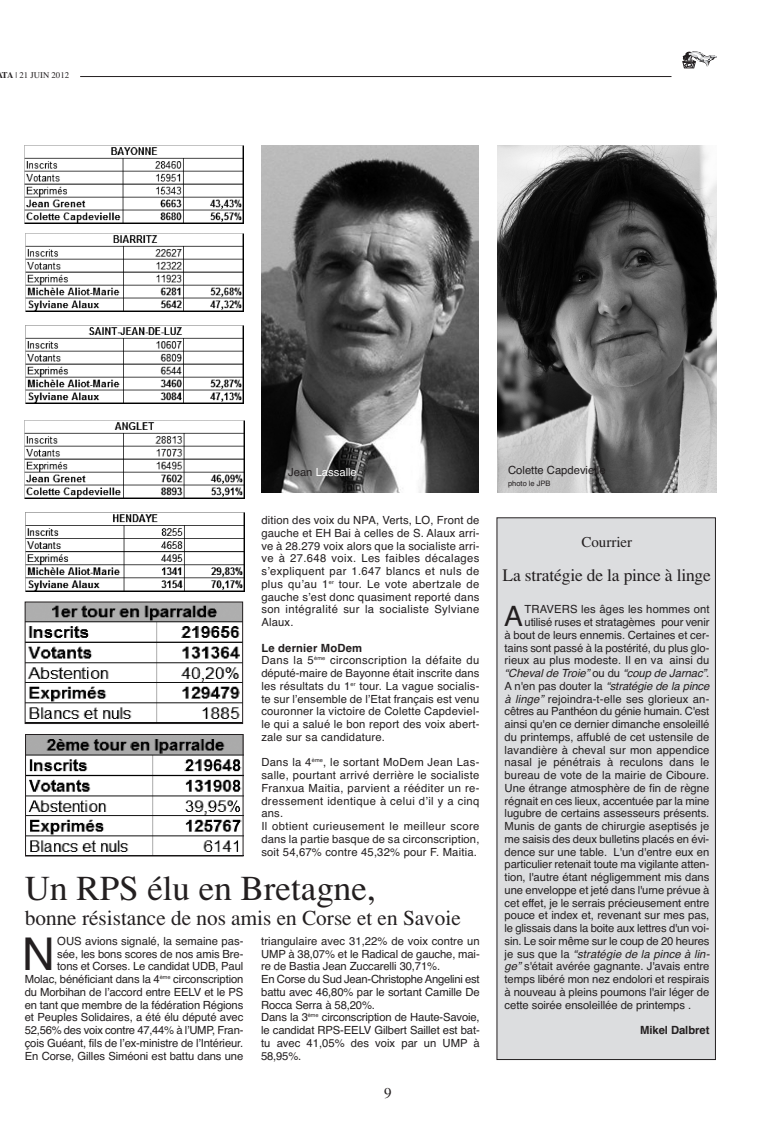
<style>
.page{position:relative;width:776px;height:1134px;background:#fff}
.page>*{position:absolute;margin:0;border:0;box-sizing:border-box;transform-origin:0 0}
.t1{font:45.25px "Helvetica";color:#231f20}
.t2{font:35px "Times";color:#231f20}
.t3{font:28.12px "Helvetica";color:#231f20}
.t4{font:21.25px "Times";color:#231f20}
.t5{font:17.5px "Times";letter-spacing:-.01em;color:#231f20}
.t6{font:15px "Times";color:#231f20}
.t7{font:11.25px/12.8px "Helvetica";letter-spacing:-.005em;color:#231f20;text-align:justify}
.t8{font:11.25px/12.8px "Helvetica";letter-spacing:.015em;color:#231f20}
.t9{font:11.25px/12.8px "Helvetica";letter-spacing:.025em;color:#231f20}
.t10{font:italic 11.25px "Helvetica";color:#231f20}
.t11{font:11.25px "Helvetica";color:#fff}
.t12{font:700 11.25px "Helvetica";letter-spacing:-.005em;color:#231f20}
.t13{font:8.75px "Times";color:#231f20}
.t14{font:7.5px "Helvetica";color:#231f20}
.s1{font-weight:700}
.s2{color:#231f20}
.s3{font-style:normal}
.s4{font-style:italic}
</style>
<div class="page">
<div style="left:497px;top:518px;width:218px;height:541px;background:#dcdddf"></div>
<div style="left:497px;top:517px;width:219px;height:543px;border:1px solid #231f20"></div>
<hr style="left:80px;top:76px;width:591px;height:1px;background:#231f20">
<svg style="left:683px;top:52px;width:33px;height:16px"></svg>
<svg style="left:24px;top:145px;width:220px;height:79px"></svg>
<img style="left:25px;top:146px;width:218px;height:77px">
<div style="left:25px;top:231px;width:219px;height:83px;background:linear-gradient(to right,#c5c5c5,#c5c5c5)"></div>
<img style="left:25px;top:234px;width:219px;height:78px">
<div style="left:25px;top:323px;width:219px;height:83px;background:linear-gradient(to right,#000,#000)"></div>
<img style="left:25px;top:325px;width:219px;height:78px">
<svg style="left:25px;top:498px;width:219px;height:1px"></svg>
<img style="left:25px;top:420px;width:219px;height:78px">
<div style="left:25px;top:511px;width:219px;height:82px;background:linear-gradient(to right,#000,#000)"></div>
<img style="left:25px;top:513px;width:219px;height:78px">
<img style="left:498px;top:145px;width:218px;height:348px">
<img style="left:261px;top:145px;width:218px;height:348px">
<img style="left:27px;top:604px;width:214px;height:118px">
<div style="left:25px;top:602px;width:218px;height:122px;border:1px solid #231f20"></div>
<img style="left:27px;top:736px;width:214px;height:118px">
<div style="left:25px;top:734px;width:218px;height:122px;border:1px solid #231f20"></div>
<p class="t13" style="left:2px;top:72px;width:69px"><span class="s1">TA</span> | 21 JUIN 2012</p>
<p class="t11" style="left:288px;top:468px;width:70px"><span class="s2">Jean</span> Lassalle</p>
<p class="t7" style="left:261px;top:515px;width:220px">dition des voix du NPA, Verts, LO, Front de gauche et EH Bai à celles de S. Alaux arri&shy;ve à 28.279 voix alors que la socialiste arri&shy;ve à 27.648 voix. Les faibles décalages s’expliquent par 1.647 blancs et nuls de plus qu’au 1<sup>er</sup> tour. Le vote abertzale de gauche s’est donc quasiment reporté dans son intégralité sur la socialiste Sylviane Alaux.</p>
<p class="t8" style="left:261px;top:642px;width:220px"><span class="s1">Le dernier MoDem<br></span>Dans la 5<sup>ème</sup> circonscription la défaite du député-maire de Bayonne était inscrite dans les résultats du 1<sup>er</sup> tour. La vague socialis&shy;te sur l’ensemble de l’Etat français est venu couronner la victoire de Colette Capdeviel&shy;le qui a salué le bon report des voix abert&shy;zale sur sa candidature.</p>
<p class="t9" style="left:261px;top:757px;width:220px">Dans la 4<sup>ème</sup>, le sortant MoDem Jean Las&shy;salle, pourtant arrivé derrière le socialiste Franxua Maitia, parvient a rééditer un re&shy;dressement identique à celui d’il y a cinq ans.<br>Il obtient curieusement le meilleur score dans la partie basque de sa circonscription, soit 54,67% contre 45,32% pour F. Maitia.</p>
<h2 class="t2" style="left:25px;top:875px;width:352px">Un RPS élu en Bretagne,</h2>
<h3 class="t4" style="left:25px;top:910px;width:438px">bonne résistance de nos amis en Corse et en Savoie</h3>
<h1 class="t1" style="left:22px;top:938px;width:34px">N</h1>
<p class="t7" style="left:25px;top:935px;width:220px;text-align:right">OUS avions signalé, la semaine pas-<br>sée, les bons scores de nos amis Bre-<br>tons et Corses. Le candidat UDB, Paul Molac, bénéficiant dans la 4<sup>ème</sup> circonscription du Morbihan de l’accord entre EELV et le PS en tant que membre de la fédération Régions et Peuples Solidaires, a été élu député avec 52,56% des voix contre 47,44% à l’UMP, Fran&shy;çois Guéant, fils de l’ex-ministre de l’Intérieur.<br>En Corse, Gilles Siméoni est battu dans une</p>
<p class="t7" style="left:261px;top:935px;width:220px;text-align:left">triangulaire avec 31,22% de voix contre un UMP à 38,07% et le Radical de gauche, mai&shy;re de Bastia Jean Zuccarelli 30,71%.<br>En Corse du Sud Jean-Christophe Angelini est battu avec 46,80% par le sortant Camille De Rocca Serra à 58,20%.<br>Dans la 3<sup>ème</sup> circonscription de Haute-Savoie, le candidat RPS-EELV Gilbert Saillet est bat&shy;tu avec 41,05% des voix par un UMP à 58,95%.</p>
<h3 class="t6" style="left:384px;top:1087px;width:9px">9</h3>
<p class="t7" style="left:508px;top:464px;width:99px">Colette Capdevielle</p>
<p class="t14" style="left:508px;top:481px;width:44px">photo le JPB</p>
<h3 class="t6" style="left:581px;top:537px;width:52px">Courrier</h3>
<h3 class="t5" style="left:503px;top:568px;width:210px">La stratégie de la pince à linge</h3>
<h3 class="t3" style="left:504px;top:606px;width:20px">A</h3>
<p class="t7" style="left:525px;top:604px;width:187px">TRAVERS les âges les hommes ont</p>
<p class="t7" style="left:525px;top:617px;width:186px">utilisé ruses et stratagèmes pour venir</p>
<p class="t7" style="left:505px;top:629px;width:206px">à bout de leurs ennemis. Certaines et cer-</p>
<p class="t7" style="left:505px;top:642px;width:206px">tains sont passé à la postérité, du plus glo-</p>
<p class="t7" style="left:505px;top:655px;width:206px">rieux au plus modeste. Il en va ainsi du</p>
<p class="t10" style="left:505px;top:669px;width:206px">“Cheval de Troie” <span class="s3">o u d u</span> “coup de Jarnac”<span class="s3">.</span></p>
<p class="t10" style="left:505px;top:682px;width:209px"><span class="s3">A n ' e n p a s d o u t e r l a</span> “stratégie de la pince</p>
<p class="t7" style="left:505px;top:693px;width:206px"><span class="s4">à linge”</span> rejoindra-t-elle ses glorieux an-</p>
<p class="t7" style="left:505px;top:706px;width:206px">cêtres au Panthéon du génie humain. C'est</p>
<p class="t7" style="left:505px;top:719px;width:206px">ainsi qu'en ce dernier dimanche ensoleillé</p>
<p class="t7" style="left:505px;top:731px;width:206px">du printemps, affublé de cet ustensile de</p>
<p class="t7" style="left:505px;top:744px;width:206px">lavandière à cheval sur mon appendice</p>
<p class="t7" style="left:505px;top:757px;width:206px">nasal je pénétrais à reculons dans le</p>
<p class="t7" style="left:505px;top:770px;width:206px">bureau de vote de la mairie de Ciboure.</p>
<p class="t7" style="left:505px;top:782px;width:206px">Une étrange atmosphère de fin de règne</p>
<p class="t7" style="left:505px;top:795px;width:206px">régnait en ces lieux, accentuée par la mine</p>
<p class="t7" style="left:505px;top:808px;width:206px">lugubre de certains assesseurs présents.</p>
<p class="t7" style="left:505px;top:821px;width:206px">Munis de gants de chirurgie aseptisés je</p>
<p class="t7" style="left:505px;top:833px;width:206px">me saisis des deux bulletins placés en évi-</p>
<p class="t7" style="left:505px;top:846px;width:206px">dence sur une table. L'un d'entre eux en</p>
<p class="t7" style="left:505px;top:859px;width:206px">particulier retenait toute ma vigilante atten-</p>
<p class="t7" style="left:505px;top:872px;width:206px">tion, l'autre étant négligemment mis dans</p>
<p class="t7" style="left:505px;top:884px;width:206px">une enveloppe et jeté dans l'urne prévue à</p>
<p class="t7" style="left:505px;top:897px;width:206px">cet effet, je le serrais précieusement entre</p>
<p class="t7" style="left:505px;top:910px;width:206px">pouce et index et, revenant sur mes pas,</p>
<p class="t7" style="left:505px;top:923px;width:206px">le glissais dans la boite aux lettres d'un voi-</p>
<p class="t7" style="left:505px;top:935px;width:206px">sin. Le soir même sur le coup de 20 heures</p>
<p class="t10" style="left:505px;top:949px;width:209px"><span class="s3">j e s u s q u e l a</span> “stratégie de la pince à lin-</p>
<p class="t7" style="left:505px;top:961px;width:206px"><span class="s4">ge”</span>s'était avérée gagnante. J'avais entre</p>
<p class="t7" style="left:505px;top:974px;width:206px">temps libéré mon nez endolori et respirais</p>
<p class="t7" style="left:505px;top:986px;width:206px">à nouveau à pleins poumons l'air léger de</p>
<p class="t7" style="left:505px;top:999px;width:188px">cette soirée ensoleillée de printemps .</p>
<p class="t12" style="left:640px;top:1026px;width:71px">Mikel Dalbret</p>
</div>
